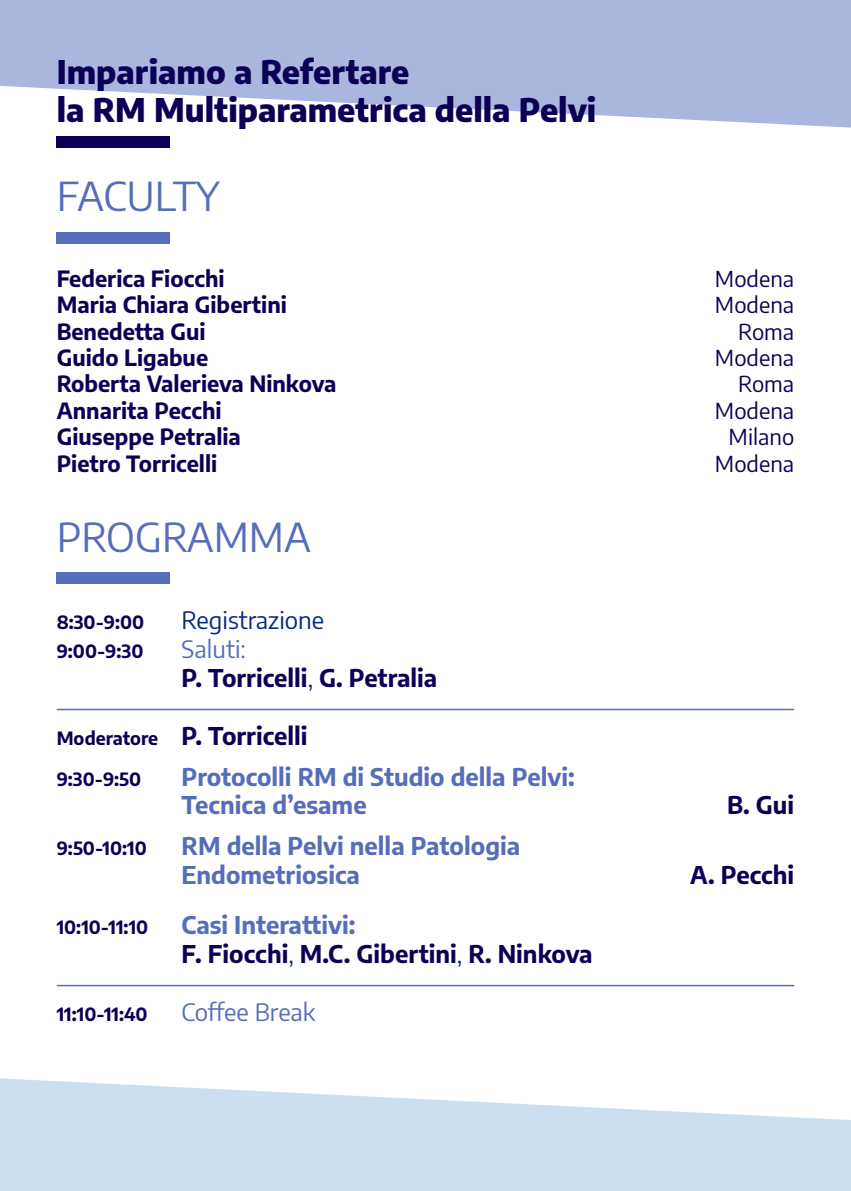
<style>
.page{position:relative;width:851px;height:1191px;background:#fff}
.page>*{position:absolute;margin:0;border:0;box-sizing:border-box;transform-origin:0 0}
.t1{font:40px "Encode Sans";color:#556dba}
.t2{font:800 32px/38.4px "Encode Sans";color:#0c0056}
.t3{font:700 24px/28.8px "Encode Sans";color:#0c0056}
.t4{font:700 24px/28.8px "Encode Sans";color:#556dba}
.t5{font:24px "Encode Sans";color:#05287f}
.t6{font:24px "Encode Sans";letter-spacing:-.01em;color:#556dba}
.t7{font:700 22px "Encode Sans";color:#0c0056}
.t8{font:22px "Encode Sans";color:#0c0056}
.t9{font:700 18px "Encode Sans";color:#0c0056}
.s1{font-weight:400;color:#556dba}
.s2{font-weight:400;color:#05287f}
.s3{font-size:18px}
.s4{color:#556dba}
</style>
<div class="page">
<div style="left:57px;top:232px;width:113px;height:11px;background:#556dba"></div>
<svg style="left:0;top:0;width:850px;height:128px;fill:#aab6dd"></svg>
<svg style="left:0;top:1078px;width:850px;height:113px;fill:#cddeee"></svg>
<hr style="left:57px;top:708px;width:737px;height:2px;background:#556dba">
<hr style="left:57px;top:984px;width:737px;height:2px;background:#556dba">
<div style="left:57px;top:572px;width:113px;height:11px;background:#556dba"></div>
<div style="left:57px;top:136px;width:113px;height:11px;background:#0c0056"></div>
<h2 class="t2" style="left:57px;top:50px;width:541px">Impariamo a Refertare<br>la RM Multiparametrica della Pelvi</h2>
<h1 class="t1" style="left:57px;top:168px;width:164px">FACULTY</h1>
<p class="t7" style="left:57px;top:262px;width:169px">Federica Fiocchi</p>
<p class="t8" style="left:714px;top:263px;width:81px">Modena</p>
<p class="t7" style="left:57px;top:288px;width:232px">Maria Chiara Gibertini</p>
<p class="t8" style="left:714px;top:290px;width:81px">Modena</p>
<p class="t7" style="left:57px;top:315px;width:150px">Benedetta Gui</p>
<p class="t8" style="left:738px;top:316px;width:57px">Roma</p>
<p class="t7" style="left:57px;top:341px;width:153px">Guido Ligabue</p>
<p class="t8" style="left:714px;top:342px;width:81px">Modena</p>
<p class="t7" style="left:57px;top:368px;width:281px">Roberta Valerieva Ninkova</p>
<p class="t8" style="left:738px;top:369px;width:57px">Roma</p>
<p class="t7" style="left:57px;top:394px;width:166px">Annarita Pecchi</p>
<p class="t8" style="left:714px;top:395px;width:81px">Modena</p>
<p class="t7" style="left:57px;top:420px;width:186px">Giuseppe Petralia</p>
<p class="t8" style="left:728px;top:422px;width:67px">Milano</p>
<p class="t7" style="left:57px;top:447px;width:162px">Pietro Torricelli</p>
<p class="t8" style="left:714px;top:448px;width:81px">Modena</p>
<h1 class="t1" style="left:57px;top:509px;width:256px">PROGRAMMA</h1>
<p class="t9" style="left:57px;top:609px;width:89px">8:30-9:00</p>
<p class="t5" style="left:181px;top:604px;width:144px">Registrazione</p>
<p class="t9" style="left:57px;top:638px;width:88px">9:00-9:30</p>
<p class="t3" style="left:181px;top:633px;width:257px"><span class="s1">Saluti:<br></span>P. Torricelli<span class="s2">,</span> G. Petralia</p>
<p class="t3" style="left:57px;top:720px;width:252px"><span class="s3">Moderatore</span> P. Torricelli</p>
<p class="t9" style="left:57px;top:765px;width:86px">9:30-9:50</p>
<p class="t4" style="left:181px;top:760px;width:394px">Protocolli RM di Studio della Pelvi:<br>Tecnica d’esame</p>
<p class="t9" style="left:57px;top:835px;width:92px">9:50-10:10</p>
<p class="t4" style="left:181px;top:830px;width:340px">RM della Pelvi nella Patologia<br>Endometriosica</p>
<p class="t9" style="left:57px;top:914px;width:93px">10:10-11:10</p>
<p class="t3" style="left:181px;top:909px;width:412px"><span class="s4">Casi Interattivi:<br></span>F. Fiocchi<span class="s2">,</span> M.C. Gibertini<span class="s2">,</span> R. Ninkova</p>
<p class="t9" style="left:57px;top:1000px;width:92px">11:10-11:40</p>
<p class="t6" style="left:181px;top:995px;width:135px">Coffee Break</p>
<p class="t3" style="left:727px;top:789px;width:69px">B. Gui</p>
<p class="t3" style="left:690px;top:859px;width:105px">A. Pecchi</p>
</div>
